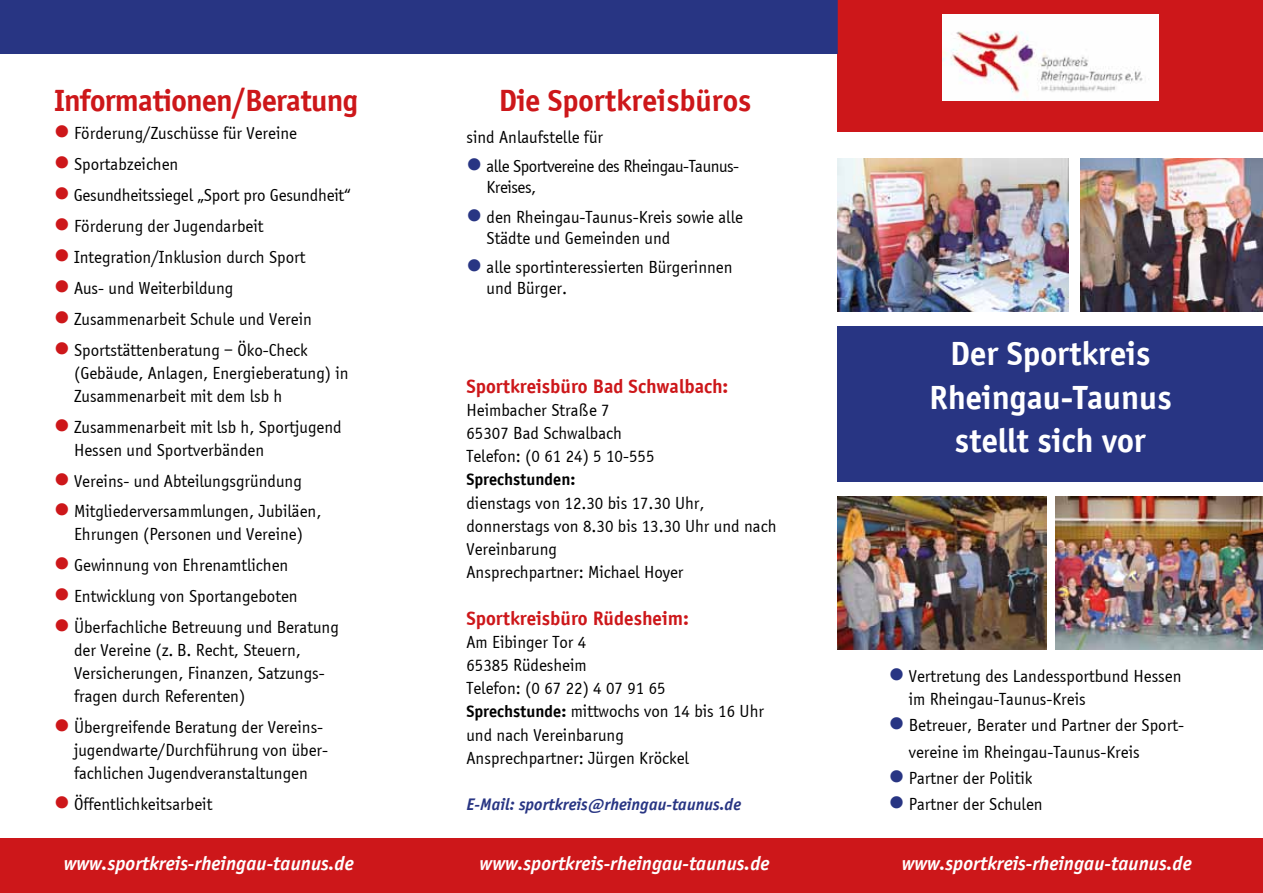
<style>
.page{position:relative;width:1263px;height:893px;background:#fff}
.page>*{position:absolute;margin:0;border:0;box-sizing:border-box;transform-origin:0 0}
.t1{font:700 36px/43.2px "Sportiv";color:#fff;text-align:center}
.t2{font:700 33px "Sportiv";letter-spacing:-.02em;color:#cd171a}
.t3{font:700 33px "Sportiv";color:#cd171a}
.t4{font:italic 700 21px "Sportiv";color:#fff}
.t5{font:700 21px "Sportiv";color:#cd171a}
.t6{font:18px/23.2px "Sportiv";color:#000}
.t7{font:18px/21px "Sportiv";letter-spacing:-.025em;color:#000}
.t8{font:italic 700 18px "Sportiv";color:#283583}
.t9{font:700 18px "Sportiv";color:#000}
.s1{color:#cd171a}
.s2{color:#283583}
.s3{font-weight:700}
</style>
<div class="page">
<div style="left:838px;top:0;width:425px;height:132px;background:#cd171a"></div>
<div style="left:838px;top:326px;width:425px;height:156px;background:#283583"></div>
<img style="left:838px;top:158px;width:230px;height:153px">
<img style="left:838px;top:497px;width:208px;height:153px">
<img style="left:1055px;top:497px;width:208px;height:153px">
<img style="left:1080px;top:158px;width:183px;height:153px">
<div style="left:0;top:839px;width:1263px;height:54px;background:#cd171a"></div>
<img style="left:942px;top:14px;width:217px;height:86px">
<div style="left:0;top:0;width:838px;height:54px;background:#283583"></div>
<h2 class="t2" style="left:54px;top:82px;width:306px">Informationen/Beratung</h2>
<p class="t6" style="left:54px;top:122px;width:245px"><span class="s1">●</span> Förderung/Zuschüsse für Vereine</p>
<p class="t6" style="left:54px;top:153px;width:126px"><span class="s1">●</span> Sportabzeichen</p>
<p class="t6" style="left:54px;top:184px;width:298px"><span class="s1">●</span> Gesundheitssiegel „Sport pro Gesundheit“</p>
<p class="t6" style="left:54px;top:215px;width:211px"><span class="s1">●</span> Förderung der Jugendarbeit</p>
<p class="t6" style="left:54px;top:246px;width:253px"><span class="s1">●</span> Integration/Inklusion durch Sport</p>
<p class="t6" style="left:54px;top:276px;width:181px"><span class="s1">●</span> Aus- und Weiterbildung</p>
<p class="t6" style="left:54px;top:307px;width:259px"><span class="s1">●</span> Zusammenarbeit Schule und Verein</p>
<p class="t6" style="left:74px;top:338px;width:276px;text-indent:-20px"><span class="s1">●</span> Sportstättenberatung – Öko-Check (Gebäude, Anlagen, Energieberatung) in<br>Zusammenarbeit mit dem lsb h</p>
<p class="t6" style="left:74px;top:415px;width:269px;text-indent:-20px"><span class="s1">●</span> Zusammenarbeit mit lsb h, Sportjugend<br>Hessen und Sportverbänden</p>
<p class="t6" style="left:54px;top:469px;width:249px"><span class="s1">●</span> Vereins- und Abteilungsgründung</p>
<p class="t6" style="left:54px;top:500px;width:269px;text-align:center"><span class="s1">●</span> Mitgliederversammlungen, Jubiläen,<br>Ehrungen (Personen und Vereine)</p>
<p class="t6" style="left:54px;top:554px;width:236px"><span class="s1">●</span> Gewinnung von Ehrenamtlichen</p>
<p class="t6" style="left:54px;top:585px;width:245px"><span class="s1">●</span> Entwicklung von Sportangeboten</p>
<p class="t6" style="left:74px;top:616px;width:266px;text-indent:-20px"><span class="s1">●</span> Überfachliche Betreuung und Beratung der Vereine (z. B. Recht, Steuern, Versicherungen, Finanzen, Satzungs&shy;fragen durch Referenten)</p>
<p class="t6" style="left:74px;top:716px;width:256px;text-indent:-20px"><span class="s1">●</span> Übergreifende Beratung der Vereins&shy;jugendwarte/Durchführung von über&shy;fachlichen Jugendveranstaltungen</p>
<p class="t6" style="left:54px;top:793px;width:160px"><span class="s1">●</span> Öffentlichkeitsarbeit</p>
<h2 class="t3" style="left:499px;top:82px;width:254px">Die Sportkreisbüros</h2>
<p class="t6" style="left:466px;top:125px;width:138px">sind Anlaufstelle für</p>
<p class="t7" style="left:486px;top:156px;width:254px;text-indent:-20px"><span class="s2">●</span> alle Sportvereine des Rheingau-Taunus-<br>Kreises,</p>
<p class="t6" style="left:486px;top:206px;width:258px;line-height:21px;text-indent:-20px"><span class="s2">●</span> den Rheingau-Taunus-Kreis sowie alle<br>Städte und Gemeinden und</p>
<p class="t6" style="left:486px;top:257px;width:248px;line-height:21px;text-indent:-20px"><span class="s2">●</span> alle sportinteressierten Bürgerinnen und Bürger.</p>
<p class="t5" style="left:466px;top:374px;width:263px">Sportkreisbüro Bad Schwalbach:</p>
<p class="t6" style="left:466px;top:399px;width:190px">Heimbacher Straße 7<br>65307 Bad Schwalbach<br>Telefon: (0 61 24) 5 10-555</p>
<p class="t9" style="left:466px;top:469px;width:110px">Sprechstunden:</p>
<p class="t6" style="left:466px;top:491px;width:311px">dienstags von 12.30 bis 17.30 Uhr, donnerstags von 8.30 bis 13.30 Uhr und nach<br>Vereinbarung<br>Ansprechpartner: Michael Hoyer</p>
<p class="t5" style="left:466px;top:606px;width:224px">Sportkreisbüro Rüdesheim:</p>
<p class="t6" style="left:466px;top:630px;width:299px">Am Eibinger Tor 4<br>65385 Rüdesheim<br>Telefon: (0 67 22) 4 07 91 65<br><span class="s3">Sprechstunde:</span> mittwochs von 14 bis 16 Uhr und nach Vereinbarung<br>Ansprechpartner: Jürgen Kröckel</p>
<p class="t8" style="left:466px;top:794px;width:276px">E-Mail: sportkreis@rheingau-taunus.de</p>
<h1 class="t1" style="left:929px;top:332px;width:244px">Der Sportkreis<br>Rheingau-Taunus stellt sich vor</h1>
<p class="t6" style="left:909px;top:665px;width:274px;line-height:22.6px;text-indent:-20px"><span class="s2">●</span> Vertretung des Landessportbund Hessen im Rheingau-Taunus-Kreis</p>
<p class="t6" style="left:909px;top:712px;width:277px;line-height:26.2px;text-indent:-20px"><span class="s2">●</span> Betreuer, Berater und Partner der Sport&shy;vereine im Rheingau-Taunus-Kreis</p>
<p class="t6" style="left:889px;top:766px;width:145px"><span class="s2">●</span> Partner der Politik</p>
<p class="t6" style="left:889px;top:793px;width:155px"><span class="s2">●</span> Partner der Schulen</p>
<p class="t4" style="left:64px;top:852px;width:291px">www.sportkreis-rheingau-taunus.de</p>
<p class="t4" style="left:480px;top:852px;width:291px">www.sportkreis-rheingau-taunus.de</p>
<p class="t4" style="left:902px;top:852px;width:291px">www.sportkreis-rheingau-taunus.de</p>
</div>
